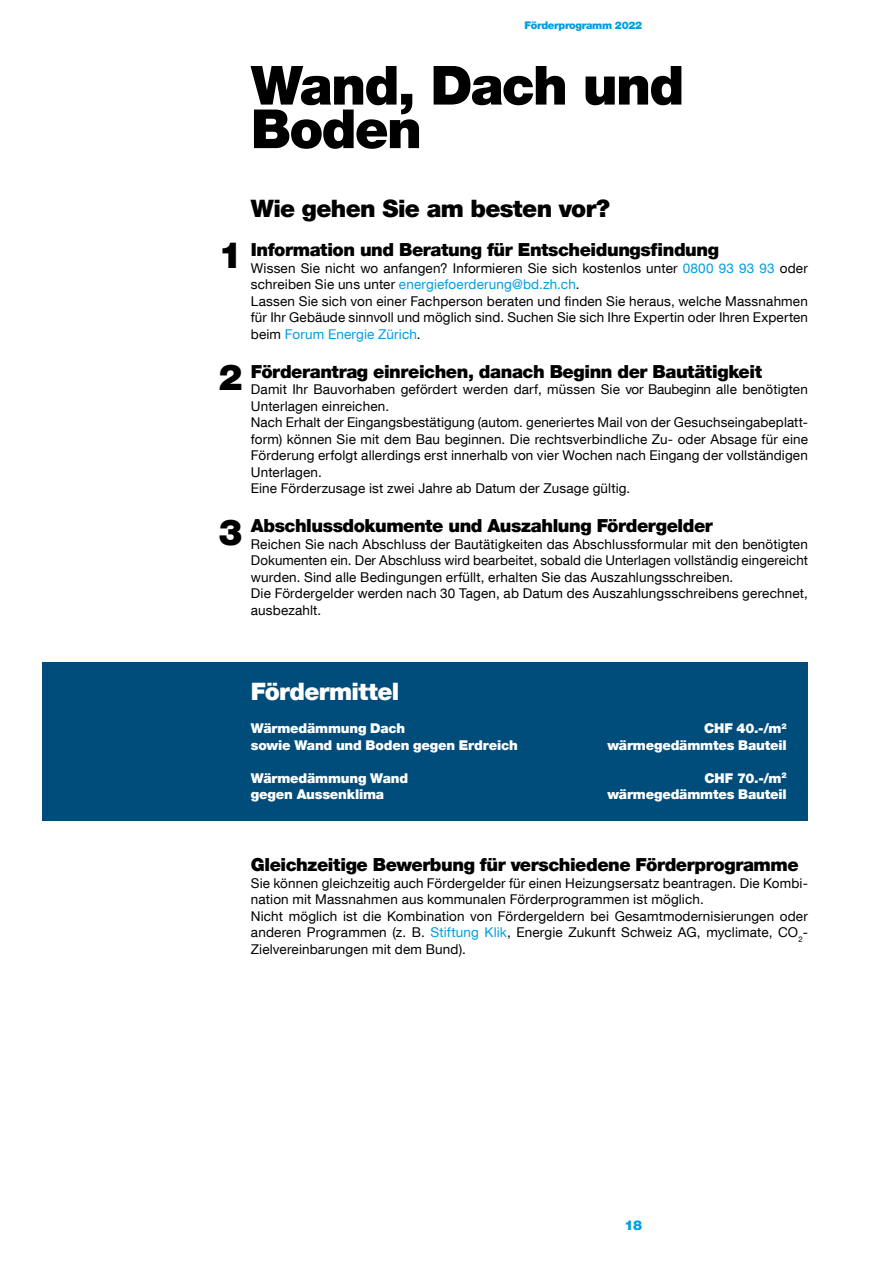
<style>
.page{position:relative;width:893px;height:1263px;background:#fff}
.page>*{position:absolute;margin:0;border:0;box-sizing:border-box;transform-origin:0 0}
.t1{font:900 54px/43.5px "Helvetica Neue LT Com";letter-spacing:-.035em;color:#000}
.t2{font:900 36px "Helvetica Neue LT Com";color:#000}
.t3{font:900 24px "Helvetica Neue LT Com";letter-spacing:-.025em;color:#000}
.t4{font:900 24px "Helvetica Neue LT Com";letter-spacing:-.025em;color:#fff}
.t5{font:900 18px "Helvetica Neue LT Com";letter-spacing:-.025em;color:#000}
.t6{font:13.5px/16.5px "Helvetica Neue LT Com";letter-spacing:.01em;color:#000}
.t7{font:900 13.5px "Helvetica Neue LT Com";letter-spacing:-.01em;color:#fff}
.t8{font:900 13.5px "Helvetica Neue LT Com";color:#009ee0}
.t9{font:900 10.5px "Helvetica Neue LT Com";letter-spacing:-.03em;color:#009ee0}
.s1{color:#009ee0}
</style>
<div class="page">
<div style="left:43px;top:662px;width:765px;height:158px;background:#004d7c"></div>
<p class="t9" style="left:525px;top:19px;width:119px">Förderprogramm 2022</p>
<h1 class="t1" style="left:251px;top:63px;width:435px">Wand, Dach und<br>Boden</h1>
<h2 class="t2" style="left:218px;top:234px;width:26px">1</h2>
<h2 class="t2" style="left:218px;top:356px;width:26px">2</h2>
<h2 class="t2" style="left:218px;top:510px;width:26px">3</h2>
<h3 class="t3" style="left:251px;top:194px;width:361px">Wie gehen Sie am besten vor?</h3>
<h3 class="t5" style="left:251px;top:239px;width:470px">Information und Beratung für Entscheidungsfindung</h3>
<p class="t6" style="left:251px;top:259px;width:559px">Wissen Sie nicht wo anfangen? Informieren Sie sich kostenlos unter <span class="s1">0800 93 93 93</span> oder schreiben Sie uns unter <span class="s1">energiefoerderung@bd.zh.ch</span>.<br>Lassen Sie sich von einer Fachperson beraten und finden Sie heraus, welche Massnahmen für Ihr Gebäude sinnvoll und möglich sind. Suchen Sie sich Ihre Expertin oder Ihren Experten beim <span class="s1">Forum Energie Zürich</span>.</p>
<h3 class="t5" style="left:251px;top:360px;width:513px">Förderantrag einreichen, danach Beginn der Bautätigkeit</h3>
<p class="t6" style="left:251px;top:381px;width:559px">Damit Ihr Bauvorhaben gefördert werden darf, müssen Sie vor Baubeginn alle benötigten Unterlagen einreichen.<br>Nach Erhalt der Eingangsbestätigung (autom. generiertes Mail von der Gesuchseingabeplatt&shy;form) können Sie mit dem Bau beginnen. Die rechtsverbindliche Zu- oder Absage für eine Förderung erfolgt allerdings erst innerhalb von vier Wochen nach Eingang der vollständigen Unterlagen.<br>Eine Förderzusage ist zwei Jahre ab Datum der Zusage gültig.</p>
<h3 class="t5" style="left:251px;top:515px;width:463px">Abschlussdokumente und Auszahlung Fördergelder</h3>
<p class="t6" style="left:251px;top:535px;width:559px">Reichen Sie nach Abschluss der Bautätigkeiten das Abschlussformular mit den benötigten Dokumenten ein. Der Abschluss wird bearbeitet, sobald die Unterlagen vollständig eingereicht wurden. Sind alle Bedingungen erfüllt, erhalten Sie das Auszahlungsschreiben.<br>Die Fördergelder werden nach 30 Tagen, ab Datum des Auszahlungsschreibens gerechnet, ausbezahlt.</p>
<h3 class="t4" style="left:251px;top:677px;width:150px">Fördermittel</h3>
<p class="t7" style="left:251px;top:720px;width:156px">Wärmedämmung Dach</p>
<p class="t7" style="left:704px;top:720px;width:84px">CHF 40.-/m<sup>2</sup></p>
<p class="t7" style="left:251px;top:737px;width:269px">sowie Wand und Boden gegen Erdreich</p>
<p class="t7" style="left:607px;top:737px;width:181px">wärmegedämmtes Bauteil</p>
<p class="t7" style="left:251px;top:770px;width:159px">Wärmedämmung Wand</p>
<p class="t7" style="left:704px;top:770px;width:84px">CHF 70.-/m<sup>2</sup></p>
<p class="t7" style="left:251px;top:786px;width:135px">gegen Aussenklima</p>
<p class="t7" style="left:607px;top:786px;width:181px">wärmegedämmtes Bauteil</p>
<h3 class="t5" style="left:251px;top:854px;width:549px">Gleichzeitige Bewerbung für verschiedene Förderprogramme</h3>
<p class="t6" style="left:251px;top:874px;width:559px">Sie können gleichzeitig auch Fördergelder für einen Heizungsersatz beantragen. Die Kombi&shy;nation mit Massnahmen aus kommunalen Förderprogrammen ist möglich.<br>Nicht möglich ist die Kombination von Fördergeldern bei Gesamtmodernisierungen oder anderen Programmen (z. B. <span class="s1">Stiftung Klik</span>, Energie Zukunft Schweiz AG, myclimate, CO<sub>2</sub>- Zielvereinbarungen mit dem Bund).</p>
<p class="t8" style="left:624px;top:1217px;width:19px">18</p>
</div>
